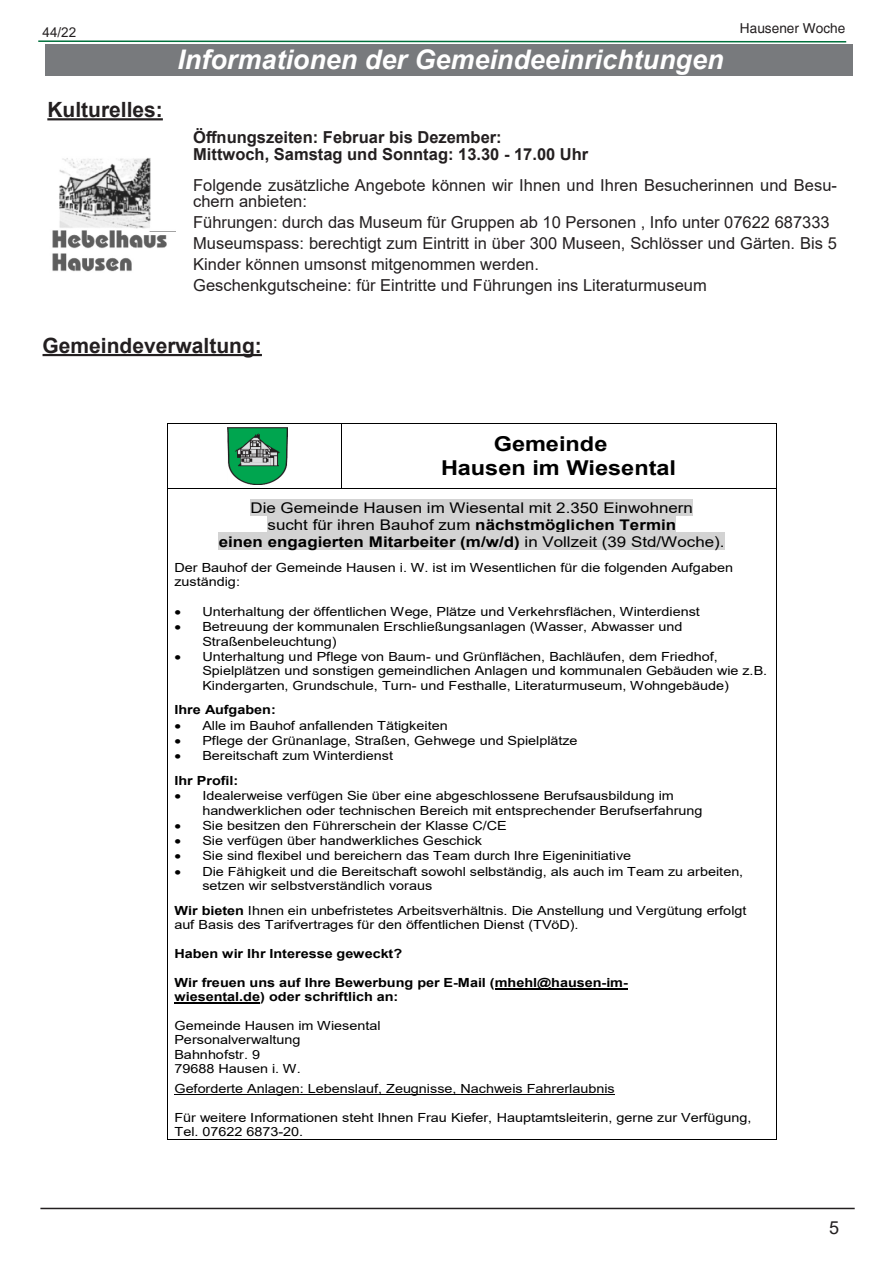
<style>
.page{position:relative;width:893px;height:1263px;background:#fff}
.page>*{position:absolute;margin:0;border:0;box-sizing:border-box;transform-origin:0 0}
.t1{font:italic 700 27px "Arial";color:#fff}
.t2{font:700 21px "Arial";color:#231f20}
.t3{font:700 20.4px/23.7px "Arial";color:#000;scale:1.15 1}
.t4{font:18px "Arial";color:#231f20}
.t5{font:16.5px/21px "Arial";color:#231f20}
.t6{font:700 16.5px/16.5px "Arial";color:#231f20}
.t7{font:14.7px/17px "Arial";color:#000;text-align:center;scale:1.15 1}
.t8{font:13.65px "Helvetica";color:#231f20}
.t9{font:13.5px "Arial";color:#231f20}
.t10{font:12.6px/14.4px "Arial";color:#000;scale:1.15 1}
.t11{font:700 12.6px/14.4px "Arial";color:#000;scale:1.15 1}
.s1{font-weight:700}
</style>
<div class="page">
<hr style="left:40px;top:1208px;width:815px;height:1px;background:#231f20">
<svg style="left:38px;top:40px;width:809px;height:3px;background:#7fb79d"></svg>
<div style="left:45px;top:44px;width:808px;height:31px;background:#787a7d"></div>
<hr style="left:168px;top:423px;width:173px;height:1px;background:#000">
<hr style="left:341px;top:423px;width:435px;height:1px;background:#000">
<hr style="left:167px;top:424px;width:1px;height:64px;background:#000">
<hr style="left:341px;top:424px;width:1px;height:64px;background:#000">
<hr style="left:776px;top:424px;width:1px;height:64px;background:#000">
<div style="left:250px;top:499px;width:443px;height:17px;background:#d3d3d3"></div>
<div style="left:268px;top:516px;width:408px;height:17px;background:#d3d3d3"></div>
<div style="left:219px;top:533px;width:506px;height:17px;background:#d3d3d3"></div>
<hr style="left:495px;top:988px;width:133px;height:1px;background:#000">
<hr style="left:174px;top:1002px;width:86px;height:2px;background:#000">
<hr style="left:174px;top:1094px;width:441px;height:1px;background:#000">
<hr style="left:168px;top:488px;width:173px;height:1px;background:#000">
<hr style="left:341px;top:488px;width:435px;height:1px;background:#000">
<hr style="left:167px;top:488px;width:1px;height:651px;background:#000">
<hr style="left:168px;top:1139px;width:608px;height:1px;background:#000">
<hr style="left:776px;top:488px;width:1px;height:651px;background:#000">
<img style="left:227px;top:427px;width:61px;height:57px">
<hr style="left:47px;top:118px;width:116px;height:2px;background:#231f20">
<img style="left:52px;top:158px;width:124px;height:114px">
<hr style="left:43px;top:354px;width:219px;height:2px;background:#231f20">
<p class="t9" style="left:43px;top:23px;width:35px">44/22</p>
<h2 class="t2" style="left:47px;top:95px;width:117px">Kulturelles:</h2>
<h1 class="t1" style="left:177px;top:41px;width:548px">Informationen der Gemeindeeinrichtungen</h1>
<p class="t8" style="left:740px;top:21px;width:107px">Hausener Woche</p>
<h3 class="t6" style="left:193px;top:129px;width:397px">Öffnungszeiten: Februar bis Dezember:<br>Mittwoch, Samstag und Sonntag: 13.30 - 17.00 Uhr</h3>
<h3 class="t5" style="left:193px;top:177px;width:645px;line-height:16.5px">Folgende zusätzliche Angebote können wir Ihnen und Ihren Besucherinnen und Besu&shy;chern anbieten:</h3>
<p class="t5" style="left:193px;top:212px;width:645px">Führungen: durch das Museum für Gruppen ab 10 Personen , Info unter 07622 687333<br>Museumspass: berechtigt zum Eintritt in über 300 Museen, Schlösser und Gärten. Bis 5<br>Kinder können umsonst mitgenommen werden.<br>Geschenkgutscheine: für Eintritte und Führungen ins Literaturmuseum</p>
<h2 class="t2" style="left:43px;top:331px;width:221px">Gemeindeverwaltung:</h2>
<h3 class="t3" style="left:441px;top:432px;width:206px;text-indent:53px">Gemeinde<br>Hausen im Wiesental</h3>
<p class="t7" style="left:219px;top:499px;width:441px">Die Gemeinde Hausen im Wiesental mit 2.350 Einwohnern<br>sucht für ihren Bauhof zum <span class="s1">nächstmöglichen Termin<br>einen engagierten Mitarbeiter (m/w/d)</span> in Vollzeit (39 Std/Woche).</p>
<p class="t10" style="left:174px;top:560px;width:487px">Der Bauhof der Gemeinde Hausen i. W. ist im Wesentlichen für die folgenden Aufgaben zuständig:</p>
<p class="t10" style="left:174px;top:604px;width:458px">• Unterhaltung der öffentlichen Wege, Plätze und Verkehrsflächen, Winterdienst</p>
<p class="t10" style="left:202px;top:619px;width:419px;text-indent:-28px">• Betreuung der kommunalen Erschließungsanlagen (Wasser, Abwasser und<br>Straßenbeleuchtung)</p>
<p class="t10" style="left:202px;top:649px;width:493px;text-indent:-28px">• Unterhaltung und Pflege von Baum- und Grünflächen, Bachläufen, dem Friedhof,<br>Spielplätzen und sonstigen gemeindlichen Anlagen und kommunalen Gebäuden wie z.B.<br>Kindergarten, Grundschule, Turn- und Festhalle, Literaturmuseum, Wohngebäude)</p>
<p class="t11" style="left:174px;top:703px;width:90px">Ihre Aufgaben:</p>
<p class="t10" style="left:174px;top:718px;width:239px">• Alle im Bauhof anfallenden Tätigkeiten</p>
<p class="t10" style="left:174px;top:733px;width:352px">• Pflege der Grünanlage, Straßen, Gehwege und Spielplätze</p>
<p class="t10" style="left:174px;top:743px;width:192px;line-height:24.8px">• Bereitschaft zum Winterdienst<br><span class="s1">Ihr Profil:</span></p>
<p class="t10" style="left:202px;top:788px;width:436px;text-indent:-28px">• Idealerweise verfügen Sie über eine abgeschlossene Berufsausbildung im handwerklichen oder technischen Bereich mit entsprechender Berufserfahrung</p>
<p class="t10" style="left:174px;top:818px;width:291px">• Sie besitzen den Führerschein der Klasse C/CE</p>
<p class="t10" style="left:174px;top:833px;width:269px">• Sie verfügen über handwerkliches Geschick</p>
<p class="t10" style="left:174px;top:849px;width:399px">• Sie sind flexibel und bereichern das Team durch Ihre Eigeninitiative</p>
<p class="t10" style="left:202px;top:864px;width:472px;text-indent:-28px">• Die Fähigkeit und die Bereitschaft sowohl selbständig, als auch im Team zu arbeiten, setzen wir selbstverständlich voraus</p>
<p class="t10" style="left:174px;top:903px;width:499px"><span class="s1">Wir bieten</span> Ihnen ein unbefristetes Arbeitsverhältnis. Die Anstellung und Vergütung erfolgt auf Basis des Tarifvertrages für den öffentlichen Dienst (TVöD).</p>
<p class="t11" style="left:174px;top:946px;width:200px">Haben wir Ihr Interesse geweckt?</p>
<p class="t11" style="left:174px;top:975px;width:396px">Wir freuen uns auf Ihre Bewerbung per E-Mail (mhehl@hausen-im&shy;wiesental.de) oder schriftlich an:</p>
<p class="t10" style="left:174px;top:1018px;width:181px">Gemeinde Hausen im Wiesental<br>Personalverwaltung<br>Bahnhofstr. 9<br>79688 Hausen i. W.</p>
<p class="t10" style="left:174px;top:1081px;width:384px">Geforderte Anlagen: Lebenslauf, Zeugnisse, Nachweis Fahrerlaubnis</p>
<p class="t10" style="left:174px;top:1110px;width:503px">Für weitere Informationen steht Ihnen Frau Kiefer, Hauptamtsleiterin, gerne zur Verfügung,<br>Tel. 07622 6873-20.</p>
<h3 class="t4" style="left:829px;top:1215px;width:12px">5</h3>
</div>
